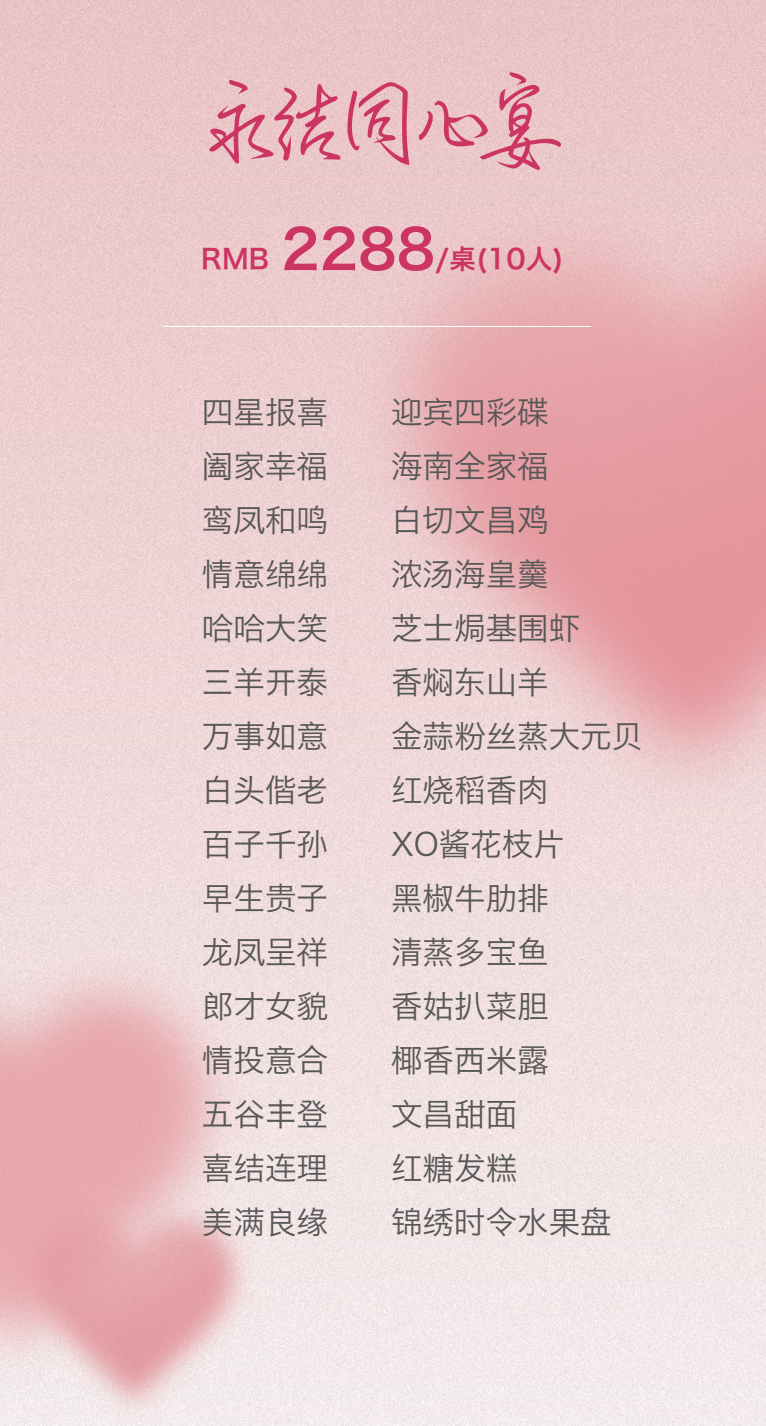
<style>
.page{position:relative;width:766px;height:1426px;background:#fff}
.page>*{position:absolute;margin:0;border:0;box-sizing:border-box;transform-origin:0 0}
.t1{font:500 104.85px "M Banquet PPRC";letter-spacing:-.08em;color:#cc3463}
.t2{font:31.5px "Hiragino Sans GB W3";color:#585757}
.t3{font:27px "Hiragino Sans GB W6";color:#cc3463}
.s1{font-size:54px}
</style>
<div class="page">
<img style="left:0;top:0;width:765px;height:1425px">
<h1 class="t1" style="left:203px;top:52px;width:360px">永结同心宴</h1>
<p class="t3" style="left:201px;top:241px;width:364px">RMB <span class="s1">2288</span>/桌(10人)</p>
<p class="t2" style="left:202px;top:392px;width:127px">四星报喜</p>
<p class="t2" style="left:391px;top:392px;width:159px">迎宾四彩碟</p>
<p class="t2" style="left:202px;top:446px;width:127px">阖家幸福</p>
<p class="t2" style="left:391px;top:446px;width:159px">海南全家福</p>
<p class="t2" style="left:202px;top:500px;width:127px">鸾凤和鸣</p>
<p class="t2" style="left:391px;top:500px;width:159px">白切文昌鸡</p>
<p class="t2" style="left:202px;top:554px;width:127px">情意绵绵</p>
<p class="t2" style="left:391px;top:554px;width:159px">浓汤海皇羹</p>
<p class="t2" style="left:202px;top:608px;width:127px">哈哈大笑</p>
<p class="t2" style="left:391px;top:608px;width:190px">芝士焗基围虾</p>
<p class="t2" style="left:202px;top:662px;width:127px">三羊开泰</p>
<p class="t2" style="left:391px;top:662px;width:159px">香焖东山羊</p>
<p class="t2" style="left:202px;top:716px;width:127px">万事如意</p>
<p class="t2" style="left:391px;top:716px;width:253px">金蒜粉丝蒸大元贝</p>
<p class="t2" style="left:202px;top:770px;width:127px">白头偕老</p>
<p class="t2" style="left:391px;top:770px;width:159px">红烧稻香肉</p>
<p class="t2" style="left:202px;top:824px;width:127px">百子千孙</p>
<p class="t2" style="left:391px;top:824px;width:175px">XO酱花枝片</p>
<p class="t2" style="left:202px;top:878px;width:127px">早生贵子</p>
<p class="t2" style="left:391px;top:878px;width:159px">黑椒牛肋排</p>
<p class="t2" style="left:202px;top:932px;width:127px">龙凤呈祥</p>
<p class="t2" style="left:391px;top:932px;width:159px">清蒸多宝鱼</p>
<p class="t2" style="left:202px;top:986px;width:127px">郎才女貌</p>
<p class="t2" style="left:391px;top:986px;width:159px">香姑扒菜胆</p>
<p class="t2" style="left:202px;top:1040px;width:127px">情投意合</p>
<p class="t2" style="left:391px;top:1040px;width:159px">椰香西米露</p>
<p class="t2" style="left:202px;top:1094px;width:127px">五谷丰登</p>
<p class="t2" style="left:391px;top:1094px;width:127px">文昌甜面</p>
<p class="t2" style="left:202px;top:1148px;width:127px">喜结连理</p>
<p class="t2" style="left:391px;top:1148px;width:127px">红糖发糕</p>
<p class="t2" style="left:202px;top:1202px;width:127px">美满良缘</p>
<p class="t2" style="left:391px;top:1202px;width:222px">锦绣时令水果盘</p>
</div>
